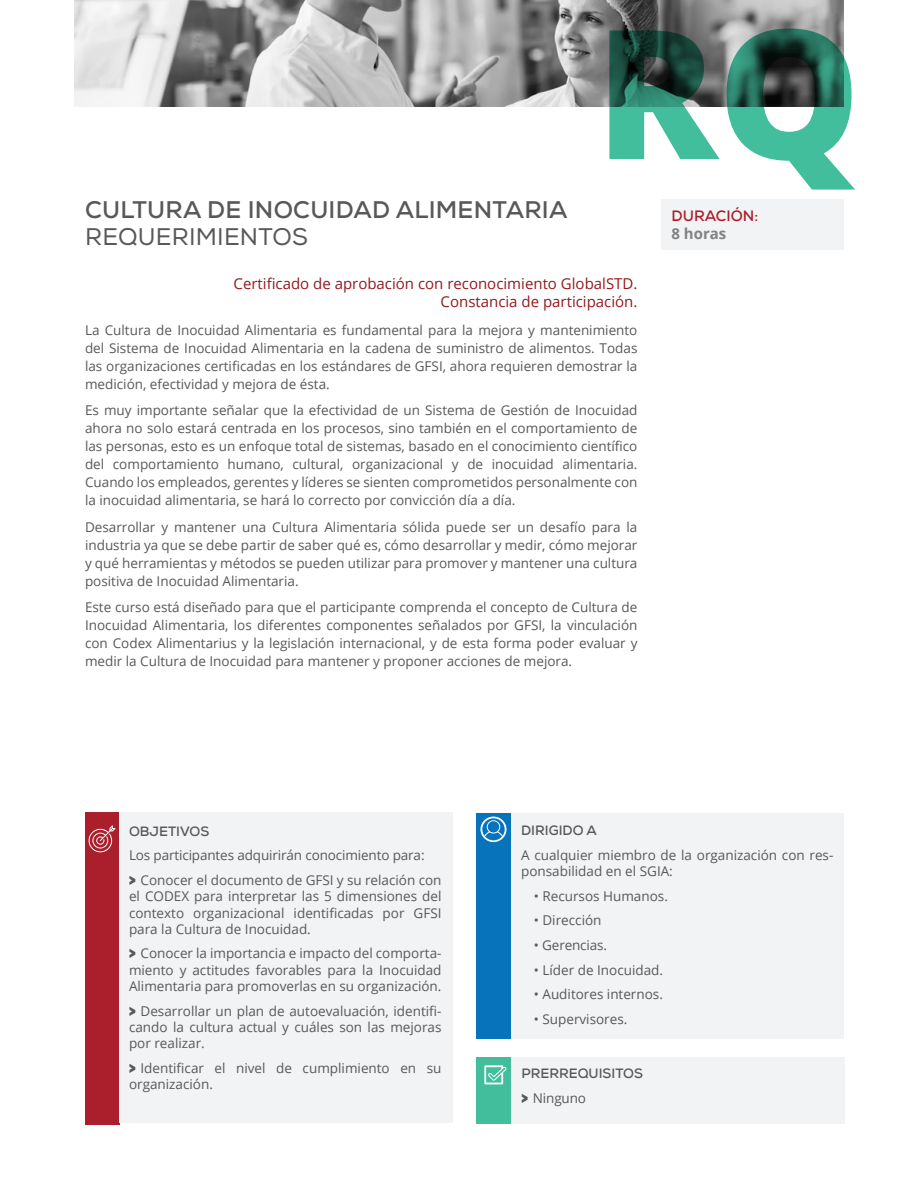
<style>
.page{position:relative;width:918px;height:1188px;background:#fff}
.page>*{position:absolute;margin:0;border:0;box-sizing:border-box;transform-origin:0 0}
.t1{font:800 180px "Open Sans";color:#43be9d}
.t2{font:700 24px "Nexa";letter-spacing:.01em;color:#57585a}
.t3{font:24px "Nexa";letter-spacing:.01em;color:#57585a}
.t4{font:15px "Open Sans";color:#93191d}
.Secciones{font:700 15px "Nexa";color:#ab1e2c}
.Secciones-2{font:700 15px "Open Sans";color:#808285}
.t5{font:13.5px/18px "Open Sans";color:#57585a;text-align:justify}
.t6{font:700 13.5px "Nexa";color:#57585a}
.s1{font-family:"Latin Wide"}
</style>
<div class="page">
<div style="left:661px;top:199px;width:183px;height:51px;background:#f2f3f4"></div>
<img style="left:75px;top:0;width:769px;height:106px">
<div style="left:85px;top:813px;width:34px;height:312px;background:#ab1e2c"></div>
<div style="left:119px;top:813px;width:334px;height:310px;background:#f2f3f4"></div>
<svg style="left:89px;top:825px;width:27px;height:27px"></svg>
<div style="left:511px;top:813px;width:333px;height:225px;background:#f2f3f4"></div>
<div style="left:511px;top:1058px;width:333px;height:66px;background:#f2f3f4"></div>
<div style="left:476px;top:813px;width:35px;height:225px;background:#0773bb"></div>
<div style="left:477px;top:1058px;width:34px;height:66px;background:#43be9d"></div>
<svg style="left:480px;top:817px;width:27px;height:25px"></svg>
<svg style="left:484px;top:1065px;width:23px;height:19px"></svg>
<p class="t2" style="left:85px;top:194px;width:484px">CULTURA DE INOCUIDAD ALIMENTARIA</p>
<p class="t3" style="left:85px;top:222px;width:224px">REQUERIMIENTOS</p>
<h1 class="t1" style="left:596px;top:-43px;width:267px">RQ</h1>
<p class="Secciones" style="left:671px;top:207px;width:88px">DURACIÓN:</p>
<p class="Secciones-2" style="left:671px;top:223px;width:56px">8 horas</p>
<p class="t4" style="left:234px;top:273px;width:405px">Certificado de aprobación con reconocimiento GlobalSTD.</p>
<p class="t4" style="left:441px;top:291px;width:198px">Constancia de participación.</p>
<p class="t5" style="left:85px;top:320px;width:554px">La Cultura de Inocuidad Alimentaria es fundamental para la mejora y mantenimiento del Sistema de Inocuidad Alimentaria en la cadena de suministro de alimentos. Todas las organizaciones certificadas en los estándares de GFSI, ahora requieren demostrar la medición, efectividad y mejora de ésta.</p>
<p class="t5" style="left:85px;top:401px;width:554px">Es muy importante señalar que la efectividad de un Sistema de Gestión de Inocuidad ahora no solo estará centrada en los procesos, sino también en el comportamiento de las personas, esto es un enfoque total de sistemas, basado en el conocimiento científico del comportamiento humano, cultural, organizacional y de inocuidad alimentaria.<br>Cuando los empleados, gerentes y líderes se sienten comprometidos personalmente con la inocuidad alimentaria, se hará lo correcto por convicción día a día.</p>
<p class="t5" style="left:85px;top:517px;width:554px">Desarrollar y mantener una Cultura Alimentaria sólida puede ser un desafío para la industria ya que se debe partir de saber qué es, cómo desarrollar y medir, cómo mejorar y qué herramientas y métodos se pueden utilizar para promover y mantener una cultura positiva de Inocuidad Alimentaria.</p>
<p class="t5" style="left:85px;top:598px;width:554px">Este curso está diseñado para que el participante comprenda el concepto de Cultura de Inocuidad Alimentaria, los diferentes componentes señalados por GFSI, la vinculación con Codex Alimentarius y la legislación internacional, y de esta forma poder evaluar y medir la Cultura de Inocuidad para mantener y proponer acciones de mejora.</p>
<p class="t6" style="left:129px;top:822px;width:82px">OBJETIVOS</p>
<p class="t5" style="left:129px;top:846px;width:297px">Los participantes adquirirán conocimiento para:</p>
<p class="t5" style="left:129px;top:872px;width:314px;line-height:16.2px"><span class="s1">&gt;</span> Conocer el documento de GFSI y su relación con el CODEX para interpretar las 5 dimensiones del contexto organizacional identificadas por GFSI para la Cultura de Inocuidad.</p>
<p class="t5" style="left:129px;top:945px;width:314px;line-height:16.2px"><span class="s1">&gt;</span> Conocer la importancia e impacto del comporta&shy;miento y actitudes favorables para la Inocuidad Alimentaria para promoverlas en su organización.</p>
<p class="t5" style="left:129px;top:1002px;width:314px;line-height:16.2px"><span class="s1">&gt;</span> Desarrollar un plan de autoevaluación, identifi&shy;cando la cultura actual y cuáles son las mejoras por realizar.</p>
<p class="t5" style="left:129px;top:1059px;width:314px;line-height:16.2px"><span class="s1">&gt;</span> Identificar el nivel de cumplimiento en su organización.</p>
<p class="t6" style="left:521px;top:822px;width:77px">DIRIGIDO A</p>
<p class="t5" style="left:521px;top:846px;width:314px;line-height:16.2px">A cualquier miembro de la organización con res&shy;ponsabilidad en el SGIA:</p>
<p class="t5" style="left:534px;top:886px;width:136px">• Recursos Humanos.</p>
<p class="t5" style="left:534px;top:911px;width:69px">• Dirección</p>
<p class="t5" style="left:534px;top:936px;width:75px">• Gerencias.</p>
<p class="t5" style="left:534px;top:961px;width:131px">• Líder de Inocuidad.</p>
<p class="t5" style="left:534px;top:985px;width:131px">• Auditores internos.</p>
<p class="t5" style="left:534px;top:1010px;width:95px">• Supervisores.</p>
<p class="t6" style="left:521px;top:1065px;width:123px">PRERREQUISITOS</p>
<p class="t5" style="left:521px;top:1089px;width:66px"><span class="s1">&gt;</span> Ninguno</p>
</div>
